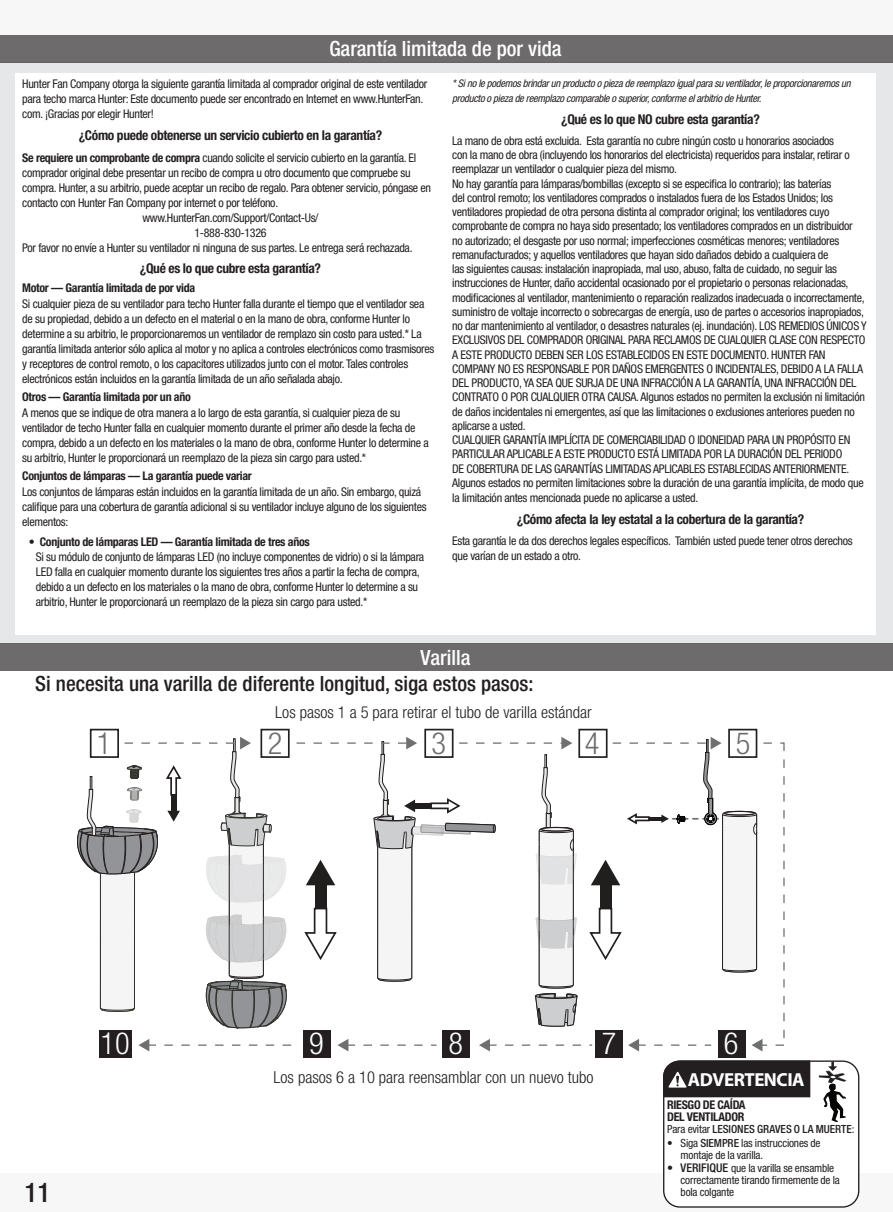
<style>
.page{position:relative;width:893px;height:1212px;background:#fff}
.page>*{position:absolute;margin:0;border:0;box-sizing:border-box;transform-origin:0 0}
.t1{font:300 condensed 30.45px "Helvetica Neue LT Std";color:#fff}
.t2{font:300 condensed 30.45px "Helvetica Neue LT Std";color:#6c6d70}
.t3{font:500 condensed 27px "Helvetica Neue LT Std";color:#231f20}
.t4{font:500 condensed 21px "Helvetica Neue LT Std";color:#231f20}
.t5{font:500 condensed 21px "Helvetica Neue LT Std";color:#fff}
.t6{font:700 18.9px "Myriad Pro";letter-spacing:-.025em;color:#fff}
.t7{font:300 condensed 16.5px "Helvetica Neue LT Std";color:#231f20}
.t8{font:700 condensed 13.5px "Helvetica Neue LT Std";letter-spacing:-.025em;color:#231f20}
.t9{font:condensed 12px/14.2px "Helvetica Neue LT Std";letter-spacing:-.025em;color:#231f20}
.t10{font:700 condensed 12px/12px "Helvetica Neue LT Std";letter-spacing:-.025em;color:#231f20}
.t11{font:condensed 11.25px/12px "Helvetica Neue LT Std";letter-spacing:-.015em;color:#231f20}
.t12{font:500 condensed 11.25px "Helvetica Neue LT Std";color:#231f20}
.t13{font:italic condensed 10.5px/15px "Helvetica Neue LT Std";letter-spacing:-.025em;color:#231f20}
.s1{font-weight:700}
.s2{font-weight:400}
.s3{font-weight:500}
.s4{font-weight:500;font-size:12px}
</style>
<div class="page">
<div style="left:0;top:1173px;width:893px;height:39px;background:#f7f7f8"></div>
<div style="left:0;top:0;width:893px;height:34px;background:#f7f7f8"></div>
<div style="left:0;top:62px;width:893px;height:582px;background:#e6e7e9"></div>
<div style="left:15px;top:73px;width:861px;height:561px;background:#fff"></div>
<div style="left:0;top:35px;width:893px;height:27px;background:#6e6b6c"></div>
<div style="left:0;top:644px;width:893px;height:27px;background:#6e6b6c"></div>
<div style="left:90px;top:729px;width:29px;height:29px;border:2px solid #231f20"></div>
<div style="left:260px;top:729px;width:30px;height:29px;border:2px solid #231f20"></div>
<div style="left:424px;top:729px;width:29px;height:29px;border:2px solid #231f20"></div>
<div style="left:578px;top:729px;width:30px;height:29px;border:2px solid #231f20"></div>
<div style="left:728px;top:729px;width:29px;height:29px;border:2px solid #231f20"></div>
<div style="left:718px;top:1030px;width:27px;height:27px;background:#231f20"></div>
<div style="left:595px;top:1030px;width:27px;height:27px;background:#231f20"></div>
<div style="left:442px;top:1030px;width:28px;height:27px;background:#231f20"></div>
<div style="left:303px;top:1030px;width:27px;height:27px;background:#231f20"></div>
<div style="left:99px;top:1030px;width:33px;height:27px;background:#231f20"></div>
<svg style="left:77px;top:737px;width:708px;height:314px"></svg>
<div style="left:664px;top:1061px;width:195px;height:146px;background:#fff;border-radius:16px"></div>
<div style="left:663px;top:1060px;width:196px;height:147px;border:1px solid #231f20;border-radius:16px"></div>
<svg style="left:663px;top:1060px;width:148px;height:38px;background:#302d2e"></svg>
<svg style="left:819px;top:1061px;width:27px;height:61px"></svg>
<h3 class="t5" style="left:329px;top:36px;width:234px">Garantía limitada de por vida</h3>
<p class="t9" style="left:22px;top:76px;width:406px;line-height:15px">Hunter Fan Company otorga la siguiente garantía limitada al comprador original de este ventilador para techo marca Hunter: Este documento puede ser encontrado en Internet en www.HunterFan. com. ¡Gracias por elegir Hunter!</p>
<p class="t8" style="left:79px;top:127px;width:305px">¿Cómo puede obtenerse un servicio cubierto en la garantía?</p>
<p class="t9" style="left:22px;top:150px;width:395px"><span class="s1">Se requiere un comprobante de compra</span> cuando solicite el servicio cubierto en la garantía. El</p>
<p class="t9" style="left:22px;top:165px;width:390px">comprador original debe presentar un recibo de compra u otro documento que compruebe su</p>
<p class="t9" style="left:22px;top:180px;width:410px">compra. Hunter, a su arbitrio, puede aceptar un recibo de regalo. Para obtener servicio, póngase en</p>
<p class="t9" style="left:22px;top:195px;width:257px">contacto con Hunter Fan Company por internet o por teléfono.</p>
<p class="t9" style="left:142px;top:210px;width:178px">www.HunterFan.com/Support/Contact-Us/</p>
<p class="t9" style="left:194px;top:225px;width:74px">1-888-830-1326</p>
<p class="t9" style="left:22px;top:240px;width:392px">Por favor no envíe a Hunter su ventilador ni ninguna de sus partes. Le entrega será rechazada.</p>
<p class="t8" style="left:140px;top:260px;width:183px">¿Qué es lo que cubre esta garantía?</p>
<p class="t10" style="left:22px;top:281px;width:174px">Motor — Garantía limitada de por vida</p>
<p class="t9" style="left:22px;top:296px;width:414px;line-height:15px">Si cualquier pieza de su ventilador para techo Hunter falla durante el tiempo que el ventilador sea de su propiedad, debido a un defecto en el material o en la mano de obra, conforme Hunter lo determine a su arbitrio, le proporcionaremos un ventilador de remplazo sin costo para usted.* La garantía limitada anterior sólo aplica al motor y no aplica a controles electrónicos como trasmisores y receptores de control remoto, o los capacitores utilizados junto con el motor. Tales controles electrónicos están incluidos en la garantía limitada de un año señalada abajo.</p>
<p class="t10" style="left:22px;top:390px;width:170px">Otros — Garantía limitada por un año</p>
<p class="t9" style="left:22px;top:405px;width:408px;line-height:15px">A menos que se indique de otra manera a lo largo de esta garantía, si cualquier pieza de su ventilador de techo Hunter falla en cualquier momento durante el primer año desde la fecha de compra, debido a un defecto en los materiales o la mano de obra, conforme Hunter lo determine a su arbitrio, Hunter le proporcionará un reemplazo de la pieza sin cargo para usted.*</p>
<p class="t10" style="left:22px;top:470px;width:231px">Conjuntos de lámparas — La garantía puede variar</p>
<p class="t9" style="left:22px;top:484px;width:406px;line-height:15px">Los conjuntos de lámparas están incluidos en la garantía limitada de un año. Sin embargo, quizá califique para una cobertura de garantía adicional si su ventilador incluye alguno de los siguientes elementos:</p>
<p class="t9" style="left:36px;top:534px;width:390px;line-height:15px;text-indent:-7px">• <span class="s1">Conjunto de lámparas LED — Garantía limitada de tres años<br></span>Si su módulo de conjunto de lámparas LED (no incluye componentes de vidrio) o si la lámpara LED falla en cualquier momento durante los siguientes tres años a partir la fecha de compra, debido a un defecto en los materiales o la mano de obra, conforme Hunter lo determine a su arbitrio, Hunter le proporcionará un reemplazo de la pieza sin cargo para usted.*</p>
<p class="t13" style="left:452px;top:76px;width:400px">* Si no le podemos brindar un producto o pieza de reemplazo igual para su ventilador, le proporcionaremos un producto o pieza de reemplazo comparable o superior, conforme el arbitrio de Hunter.</p>
<p class="t8" style="left:561px;top:111px;width:200px">¿Qué es lo que NO cubre esta garantía?</p>
<p class="t9" style="left:452px;top:133px;width:416px">La mano de obra está excluida. Esta garantía no cubre ningún costo u honorarios asociados<br>con la mano de obra (incluyendo los honorarios del electricista) requeridos para instalar, retirar o reemplazar un ventilador o cualquier pieza del mismo.<br>No hay garantía para lámparas/bombillas (excepto si se especifica lo contrario); las baterías<br>del control remoto; los ventiladores comprados o instalados fuera de los Estados Unidos; los ventiladores propiedad de otra persona distinta al comprador original; los ventiladores cuyo comprobante de compra no haya sido presentado; los ventiladores comprados en un distribuidor<br>no autorizado; el desgaste por uso normal; imperfecciones cosméticas menores; ventiladores remanufacturados; y aquellos ventiladores que hayan sido dañados debido a cualquiera de<br>las siguientes causas: instalación inapropiada, mal uso, abuso, falta de cuidado, no seguir las instrucciones de Hunter, daño accidental ocasionado por el propietario o personas relacionadas, modificaciones al ventilador, mantenimiento o reparación realizados inadecuada o incorrectamente, suministro de voltaje incorrecto o sobrecargas de energía, uso de partes o accesorios inapropiados, no dar mantenimiento al ventilador, o desastres naturales (ej. inundación). LOS REMEDIOS ÚNICOS Y EXCLUSIVOS DEL COMPRADOR ORIGINAL PARA RECLAMOS DE CUALQUIER CLASE CON RESPECTO A ESTE PRODUCTO DEBEN SER LOS ESTABLECIDOS EN ESTE DOCUMENTO. HUNTER FAN COMPANY NO ES RESPONSABLE POR DAÑOS EMERGENTES O INCIDENTALES, DEBIDO A LA FALLA DEL PRODUCTO, YA SEA QUE SURJA DE UNA INFRACCIÓN A LA GARANTÍA, UNA INFRACCIÓN DEL CONTRATO O POR CUALQUIER OTRA CAUSA. Algunos estados no permiten la exclusión ni limitación de daños incidentales ni emergentes, así que las limitaciones o exclusiones anteriores pueden no aplicarse a usted.<br>CUALQUIER GARANTÍA IMPLÍCITA DE COMERCIABILIDAD O IDONEIDAD PARA UN PROPÓSITO EN PARTICULAR APLICABLE A ESTE PRODUCTO ESTÁ LIMITADA POR LA DURACIÓN DEL PERIODO<br>DE COBERTURA DE LAS GARANTÍAS LIMITADAS APLICABLES ESTABLECIDAS ANTERIORMENTE.<br>Algunos estados no permiten limitaciones sobre la duración de una garantía implícita, de modo que la limitación antes mencionada puede no aplicarse a usted.</p>
<p class="t8" style="left:517px;top:511px;width:289px">¿Cómo afecta la ley estatal a la cobertura de la garantía?</p>
<p class="t9" style="left:452px;top:533px;width:402px;line-height:15px">Esta garantía le da dos derechos legales específicos. También usted puede tener otros derechos que varían de un estado a otro.</p>
<h3 class="t5" style="left:421px;top:645px;width:51px">Varilla</h3>
<h3 class="t4" style="left:35px;top:671px;width:500px">Si necesita una varilla de diferente longitud, siga estos pasos:</h3>
<h3 class="t7" style="left:275px;top:702px;width:318px">Los pasos 1 a 5 para retirar el tubo de varilla estándar</h3>
<h1 class="t2" style="left:97px;top:725px;width:16px">1</h1>
<h1 class="t2" style="left:268px;top:725px;width:16px">2</h1>
<h1 class="t2" style="left:431px;top:725px;width:16px">3</h1>
<h1 class="t2" style="left:585px;top:725px;width:16px">4</h1>
<h1 class="t2" style="left:736px;top:725px;width:16px">5</h1>
<h2 class="t3" style="left:25px;top:1176px;width:27px">11</h2>
<h1 class="t1" style="left:101px;top:1026px;width:31px">10</h1>
<h1 class="t1" style="left:309px;top:1026px;width:16px">9</h1>
<h1 class="t1" style="left:448px;top:1026px;width:16px">8</h1>
<h1 class="t1" style="left:602px;top:1026px;width:16px">7</h1>
<h1 class="t1" style="left:724px;top:1026px;width:16px">6</h1>
<h3 class="t6" style="left:688px;top:1067px;width:118px">ADVERTENCIA</h3>
<p class="t10" style="left:667px;top:1098px;width:80px">RIESGO DE CAÍDA<br>DEL VENTILADOR</p>
<p class="t12" style="left:667px;top:1122px;width:189px"><span class="s2">Para evitar</span> LESIONES GRAVES O LA MUERTE<span class="s2">:</span></p>
<p class="t11" style="left:681px;top:1137px;width:142px;text-indent:-14px">• Siga <span class="s3">SIEMPRE</span> las instrucciones de montaje de la varilla.</p>
<p class="t11" style="left:681px;top:1162px;width:161px;text-indent:-14px"><span class="s4">• VERIFIQUE</span> que la varilla se ensamble correctamente tirando firmemente de la bola colgante</p>
<h3 class="t7" style="left:274px;top:1068px;width:321px">Los pasos 6 a 10 para reensamblar con un nuevo tubo</h3>
</div>
